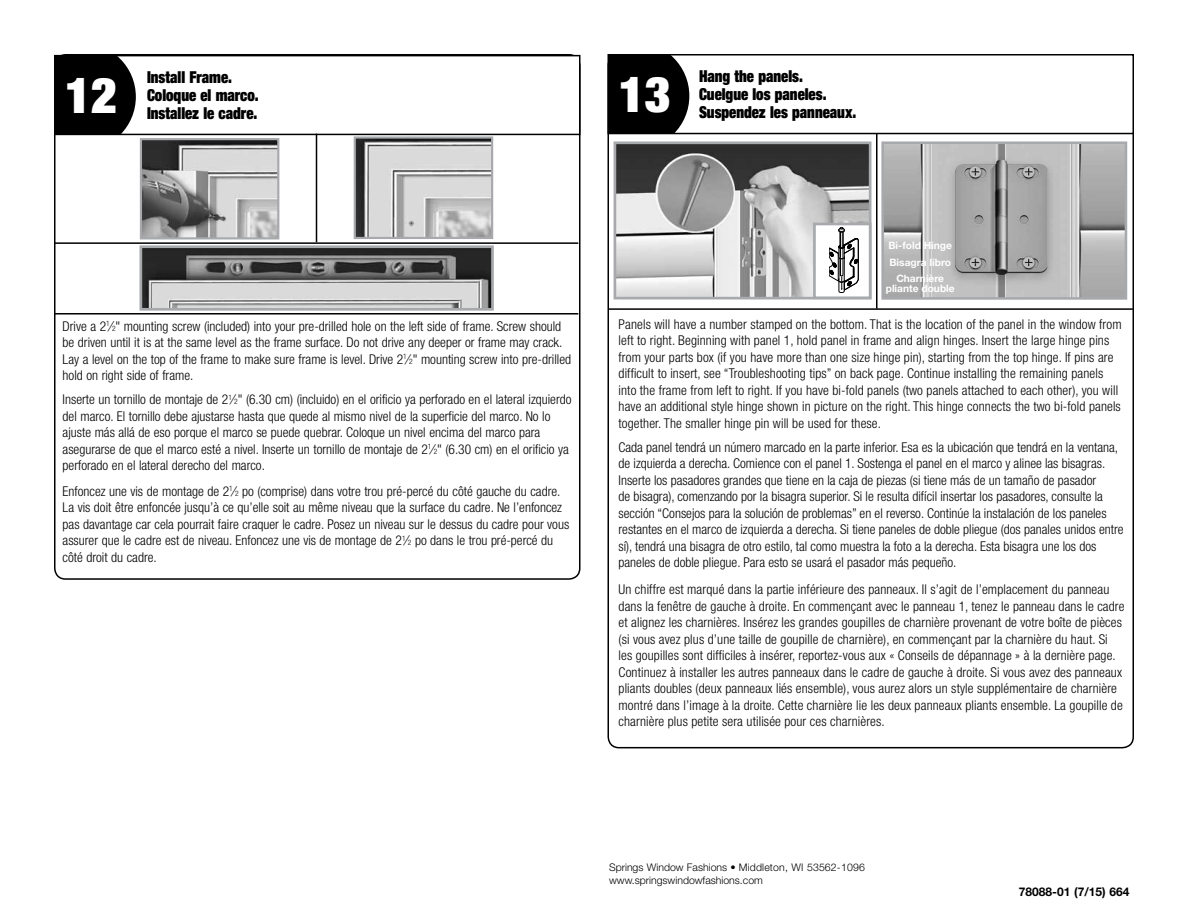
<style>
.page{position:relative;width:1188px;height:918px;background:#fff}
.page>*{position:absolute;margin:0;border:0;box-sizing:border-box;transform-origin:0 0}
.t1{font:900 condensed 49.5px "Helvetica Neue LT Std";color:#fff}
.t2{font:900 condensed 16.5px "Helvetica Neue LT Std";color:#000;scale:.9 1}
.t3{font:300 condensed 13.5px/16.5px "Helvetica Neue LT Std";color:#000}
.t4{font:700 12px "Helvetica Neue LT Std";color:#000}
.t5{font:300 10.5px/12.6px "Helvetica Neue LT Std";color:#000}
.t6{font:700 10.2px/10.2px "Helvetica Neue LT Std";color:#fff;text-align:center}
.s1{font-size:7.35px}
</style>
<div class="page">
<div style="left:57px;top:58px;width:79px;height:74px;background:#000"></div>
<div style="left:54px;top:55px;width:526px;height:80px;border:2px solid #000"></div>
<div style="left:611px;top:57px;width:78px;height:74px;background:#000"></div>
<div style="left:608px;top:54px;width:526px;height:80px;border:2px solid #000"></div>
<hr style="left:316px;top:134px;width:1px;height:108px;background:#000">
<hr style="left:54px;top:313px;width:524px;height:2px;background:#000">
<hr style="left:54px;top:242px;width:524px;height:2px;background:#000">
<hr style="left:609px;top:308px;width:524px;height:2px;background:#000">
<hr style="left:876px;top:134px;width:2px;height:175px;background:#000">
<img style="left:357px;top:139px;width:133px;height:97px">
<div style="left:354px;top:136px;width:139px;height:103px;border:2px solid #a7a9ac"></div>
<img style="left:143px;top:141px;width:133px;height:95px">
<div style="left:140px;top:138px;width:139px;height:101px;border:2px solid #a7a9ac"></div>
<img style="left:144px;top:249px;width:346px;height:58px">
<div style="left:140px;top:245px;width:354px;height:66px;border:3px solid #a7a9ac"></div>
<img style="left:618px;top:145px;width:249px;height:150px">
<div style="left:614px;top:141px;width:257px;height:158px;border:3px solid #a7a9ac"></div>
<div style="left:814px;top:224px;width:56px;height:74px;background:#fff"></div>
<svg style="left:829px;top:228px;width:29px;height:65px"></svg>
<div style="left:813px;top:223px;width:58px;height:76px;border:3px solid #a7a9ac"></div>
<img style="left:885px;top:145px;width:238px;height:151px">
<div style="left:881px;top:141px;width:246px;height:159px;border:3px solid #a7a9ac"></div>
<p class="t2" style="left:147px;top:66px;width:96px">Install Frame.</p>
<p class="t2" style="left:699px;top:66px;width:117px">Hang the panels.</p>
<h1 class="t1" style="left:65px;top:63px;width:53px">12</h1>
<h1 class="t1" style="left:619px;top:62px;width:53px">13</h1>
<p class="t2" style="left:147px;top:84px;width:126px">Coloque el marco.</p>
<p class="t2" style="left:699px;top:84px;width:143px">Cuelgue los paneles.</p>
<p class="t2" style="left:147px;top:102px;width:124px">Installez le cadre.</p>
<p class="t2" style="left:699px;top:102px;width:176px">Suspendez les panneaux.</p>
<p class="t6" style="left:888px;top:240px;width:65px">Bi-fold Hinge</p>
<p class="t6" style="left:889px;top:257px;width:63px">Bisagra libro</p>
<p class="t6" style="left:886px;top:273px;width:70px">Charnière pliante double</p>
<p class="t3" style="left:63px;top:318px;width:510px">Drive a 2<sup>1</sup>⁄<span class="s1">2</span>" mounting screw (included) into your pre-drilled hole on the left side of frame. Screw should be driven until it is at the same level as the frame surface. Do not drive any deeper or frame may crack.<br>Lay a level on the top of the frame to make sure frame is level. Drive 2<sup>1</sup>⁄<span class="s1">2</span>" mounting screw into pre-drilled hold on right side of frame.</p>
<p class="t3" style="left:63px;top:391px;width:510px">Inserte un tornillo de montaje de 2<sup>1</sup>⁄<span class="s1">2</span>" (6.30 cm) (incluido) en el orificio ya perforado en el lateral izquierdo del marco. El tornillo debe ajustarse hasta que quede al mismo nivel de la superficie del marco. No lo ajuste más allá de eso porque el marco se puede quebrar. Coloque un nivel encima del marco para asegurarse de que el marco esté a nivel. Inserte un tornillo de montaje de 2<sup>1</sup>⁄<span class="s1">2</span>" (6.30 cm) en el orificio ya perforado en el lateral derecho del marco.</p>
<p class="t3" style="left:63px;top:483px;width:508px">Enfoncez une vis de montage de 2<sup>1</sup>⁄<span class="s1">2</span> po (comprise) dans votre trou pré-percé du côté gauche du cadre.<br>La vis doit être enfoncée jusqu’à ce qu’elle soit au même niveau que la surface du cadre. Ne l’enfoncez pas davantage car cela pourrait faire craquer le cadre. Posez un niveau sur le dessus du cadre pour vous assurer que le cadre est de niveau. Enfoncez une vis de montage de 2<sup>1</sup>⁄<span class="s1">2</span> po dans le trou pré-percé du côté droit du cadre.</p>
<p class="t3" style="left:619px;top:315px;width:505px">Panels will have a number stamped on the bottom. That is the location of the panel in the window from left to right. Beginning with panel 1, hold panel in frame and align hinges. Insert the large hinge pins from your parts box (if you have more than one size hinge pin), starting from the top hinge. If pins are difficult to insert, see “Troubleshooting tips” on back page. Continue installing the remaining panels into the frame from left to right. If you have bi-fold panels (two panels attached to each other), you will have an additional style hinge shown in picture on the right. This hinge connects the two bi-fold panels together. The smaller hinge pin will be used for these.</p>
<p class="t3" style="left:619px;top:438px;width:507px">Cada panel tendrá un número marcado en la parte inferior. Esa es la ubicación que tendrá en la ventana, de izquierda a derecha. Comience con el panel 1. Sostenga el panel en el marco y alinee las bisagras.<br>Inserte los pasadores grandes que tiene en la caja de piezas (si tiene más de un tamaño de pasador<br>de bisagra), comenzando por la bisagra superior. Si le resulta difícil insertar los pasadores, consulte la sección “Consejos para la solución de problemas” en el reverso. Continúe la instalación de los paneles restantes en el marco de izquierda a derecha. Si tiene paneles de doble pliegue (dos panales unidos entre sí), tendrá una bisagra de otro estilo, tal como muestra la foto a la derecha. Esta bisagra une los dos paneles de doble pliegue. Para esto se usará el pasador más pequeño.</p>
<p class="t3" style="left:619px;top:581px;width:508px">Un chiffre est marqué dans la partie inférieure des panneaux. Il s’agit de l’emplacement du panneau dans la fenêtre de gauche à droite. En commençant avec le panneau 1, tenez le panneau dans le cadre et alignez les charnières. Insérez les grandes goupilles de charnière provenant de votre boîte de pièces (si vous avez plus d’une taille de goupille de charnière), en commençant par la charnière du haut. Si les goupilles sont difficiles à insérer, reportez-vous aux « Conseils de dépannage » à la dernière page.<br>Continuez à installer les autres panneaux dans le cadre de gauche à droite. Si vous avez des panneaux pliants doubles (deux panneaux liés ensemble), vous aurez alors un style supplémentaire de charnière montré dans l’image à la droite. Cette charnière lie les deux panneaux pliants ensemble. La goupille de charnière plus petite sera utilisée pour ces charnières.</p>
<p class="t5" style="left:609px;top:861px;width:257px">Springs Window Fashions • Middleton, WI 53562-1096 www.springswindowfashions.com</p>
<p class="t4" style="left:1019px;top:885px;width:112px">78088-01 (7/15) 664</p>
</div>
